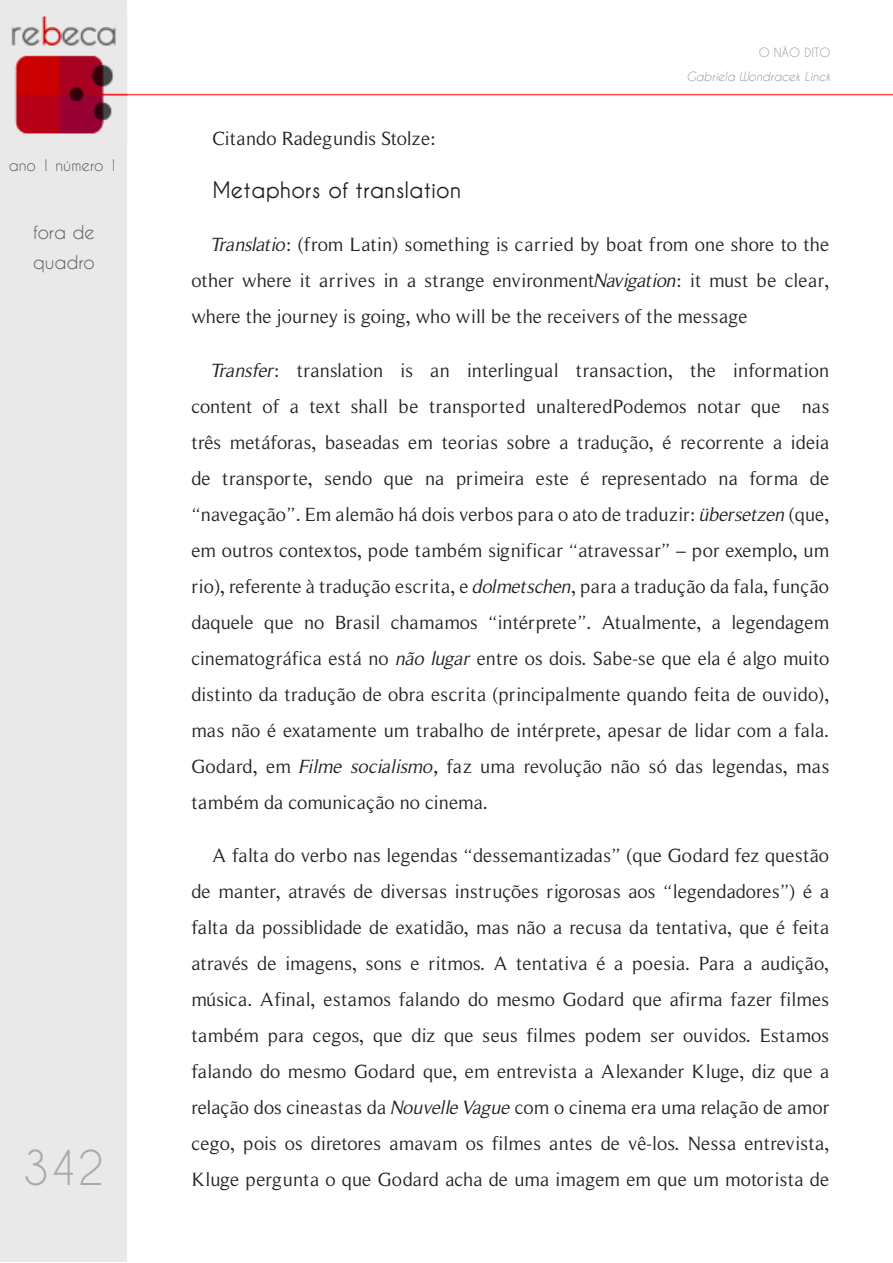
<style>
.page{position:relative;width:893px;height:1263px;background:#fff}
.page>*{position:absolute;margin:0;border:0;box-sizing:border-box;transform-origin:0 0}
.t1{font:45px "Caviar Dreams";color:#a8a9ad}
.t2{font:700 22.5px "Caviar Dreams";color:#231f20}
.t3{font:19.5px/36px "Roman Serif";color:#231f20;text-align:justify}
.t4{font:18px/30px "Caviar Dreams";color:#57585a}
.t5{font:15px "Caviar Dreams";color:#57585a}
.t6{font:italic 12px "Caviar Dreams";color:#939598}
.t7{font:12px "Caviar Dreams";color:#939598}
.s1{font-style:italic}
</style>
<div class="page">
<div style="left:1px;top:1px;width:126px;height:1261px;background:#e9e9e9"></div>
<img style="left:0;top:13px;width:892px;height:127px">
<p class="t5" style="left:9px;top:157px;width:111px">ano 1 número 1</p>
<p class="t4" style="left:33px;top:217px;width:63px">fora de quadro</p>
<h1 class="t1" style="left:22px;top:1143px;width:84px">342</h1>
<p class="t7" style="left:759px;top:46px;width:73px">O NÃO DITO</p>
<p class="t6" style="left:686px;top:70px;width:146px">Gabriela Wondracek Linck</p>
<p class="t3" style="left:213px;top:121px;width:225px">Citando Radegundis Stolze:</p>
<p class="t2" style="left:213px;top:178px;width:250px">Metaphors of translation</p>
<p class="t3" style="left:191px;top:227px;width:639px;text-indent:21px"><span class="s1">Translatio</span>: (from Latin) something is carried by boat from one shore to the other where it arrives in a strange environment<span class="s1">Navigation</span>: it must be clear, where the journey is going, who will be the receivers of the message</p>
<p class="t3" style="left:191px;top:352px;width:639px;text-indent:21px"><span class="s1">Transfer</span>: translation is an interlingual transaction, the information content of a text shall be transported unalteredPodemos notar que nas três metáforas, baseadas em teorias sobre a tradução, é recorrente a ideia de transporte, sendo que na primeira este é representado na forma de “navegação”. Em alemão há dois verbos para o ato de traduzir: <span class="s1">übersetzen</span> (que, em outros contextos, pode também significar “atravessar” – por exemplo, um rio), referente à tradução escrita, e <span class="s1">dolmetschen</span>, para a tradução da fala, função daquele que no Brasil chamamos “intérprete”. Atualmente, a legendagem cinematográfica está no <span class="s1">não lugar</span> entre os dois. Sabe-se que ela é algo muito distinto da tradução de obra escrita (principalmente quando feita de ouvido), mas não é exatamente um trabalho de intérprete, apesar de lidar com a fala.<br>Godard, em <span class="s1">Filme socialismo,</span> faz uma revolução não só das legendas, mas também da comunicação no cinema.</p>
<p class="t3" style="left:191px;top:837px;width:639px;text-indent:21px">A falta do verbo nas legendas “dessemantizadas” (que Godard fez questão de manter, através de diversas instruções rigorosas aos “legendadores”) é a falta da possiblidade de exatidão, mas não a recusa da tentativa, que é feita através de imagens, sons e ritmos. A tentativa é a poesia. Para a audição, música. Afinal, estamos falando do mesmo Godard que afirma fazer filmes também para cegos, que diz que seus filmes podem ser ouvidos. Estamos falando do mesmo Godard que, em entrevista a Alexander Kluge, diz que a relação dos cineastas da <span class="s1">Nouvelle Vague</span> com o cinema era uma relação de amor cego, pois os diretores amavam os filmes antes de vê-los. Nessa entrevista, Kluge pergunta o que Godard acha de uma imagem em que um motorista de</p>
</div>
